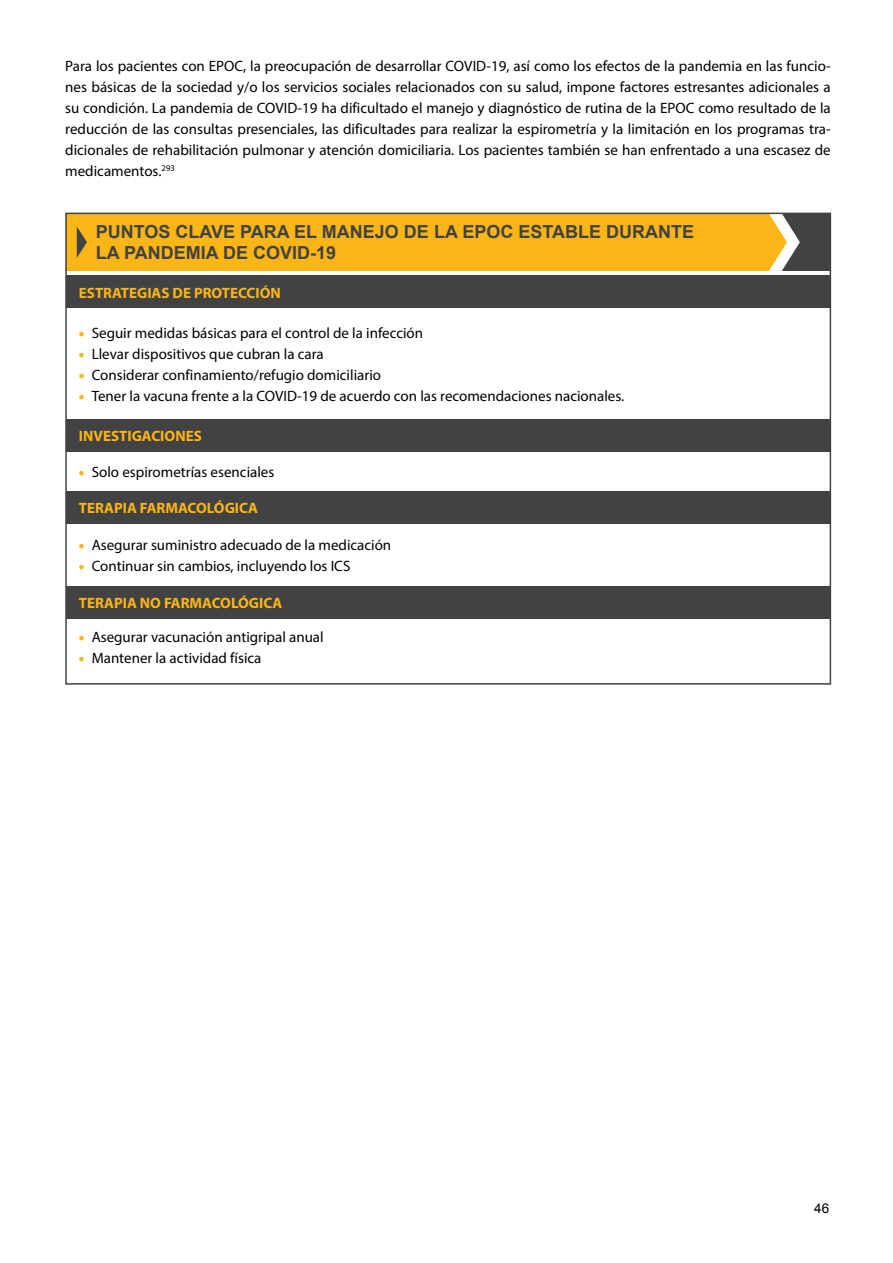
<style>
.page{position:relative;width:893px;height:1263px;background:#fff}
.page>*{position:absolute;margin:0;border:0;box-sizing:border-box;transform-origin:0 0}
.t1{font:700 18px/21px "Arial";color:#424242}
.t2{font:15px/21px "Myriad Pro";color:#000;text-align:justify}
.t3{font:700 15px "Myriad Pro";color:#fab516}
.t4{font:13.5px "Arial";color:#000}
.s1{font-weight:900;font-stretch:semi-expanded;color:#fab516}
</style>
<div class="page">
<div style="left:66px;top:213px;width:765px;height:58px;background:#424242"></div>
<div style="left:68px;top:216px;width:732px;height:55px;background:#fab516"></div>
<div style="left:66px;top:276px;width:765px;height:32px;background:#424242"></div>
<div style="left:66px;top:491px;width:765px;height:32px;background:#424242"></div>
<div style="left:66px;top:586px;width:765px;height:33px;background:#424242"></div>
<div style="left:66px;top:419px;width:765px;height:32px;background:#424242"></div>
<div style="left:65px;top:213px;width:766px;height:472px;border:2px solid #424242"></div>
<p class="t2" style="left:65px;top:55px;width:767px">Para los pacientes con EPOC, la preocupación de desarrollar COVID-19, así como los efectos de la pandemia en las funcio&shy;nes básicas de la sociedad y/o los servicios sociales relacionados con su salud, impone factores estresantes adicionales a su condición. La pandemia de COVID-19 ha dificultado el manejo y diagnóstico de rutina de la EPOC como resultado de la reducción de las consultas presenciales, las dificultades para realizar la espirometría y la limitación en los programas tra&shy;dicionales de rehabilitación pulmonar y atención domiciliaria. Los pacientes también se han enfrentado a una escasez de medicamentos.<sup>293</sup></p>
<p class="t1" style="left:96px;top:222px;width:600px">PUNTOS CLAVE PARA EL MANEJO DE LA EPOC ESTABLE DURANTE<br>LA PANDEMIA DE COVID-19</p>
<p class="t3" style="left:79px;top:283px;width:204px">ESTRATEGIAS DE PROTECCIÓN</p>
<p class="t2" style="left:79px;top:323px;width:346px"><span class="s1">•</span> Seguir medidas básicas para el control de la infección</p>
<p class="t2" style="left:79px;top:344px;width:246px"><span class="s1">•</span> Llevar dispositivos que cubran la cara</p>
<p class="t2" style="left:79px;top:365px;width:304px"><span class="s1">•</span> Considerar confinamiento/refugio domiciliario</p>
<p class="t2" style="left:79px;top:386px;width:547px"><span class="s1">•</span> Tener la vacuna frente a la COVID-19 de acuerdo con las recomendaciones nacionales.</p>
<p class="t3" style="left:79px;top:426px;width:124px">INVESTIGACIONES</p>
<p class="t2" style="left:79px;top:461px;width:197px"><span class="s1">•</span> Solo espirometrías esenciales</p>
<p class="t3" style="left:79px;top:498px;width:181px">TERAPIA FARMACOLÓGICA</p>
<p class="t2" style="left:79px;top:534px;width:314px"><span class="s1">•</span> Asegurar suministro adecuado de la medicación</p>
<p class="t2" style="left:79px;top:555px;width:273px"><span class="s1">•</span> Continuar sin cambios, incluyendo los ICS</p>
<p class="t3" style="left:79px;top:593px;width:205px">TERAPIA NO FARMACOLÓGICA</p>
<p class="t2" style="left:79px;top:626px;width:246px"><span class="s1">•</span> Asegurar vacunación antigripal anual</p>
<p class="t2" style="left:79px;top:647px;width:184px"><span class="s1">•</span> Mantener la actividad física</p>
<p class="t4" style="left:814px;top:1199px;width:17px">46</p>
</div>
